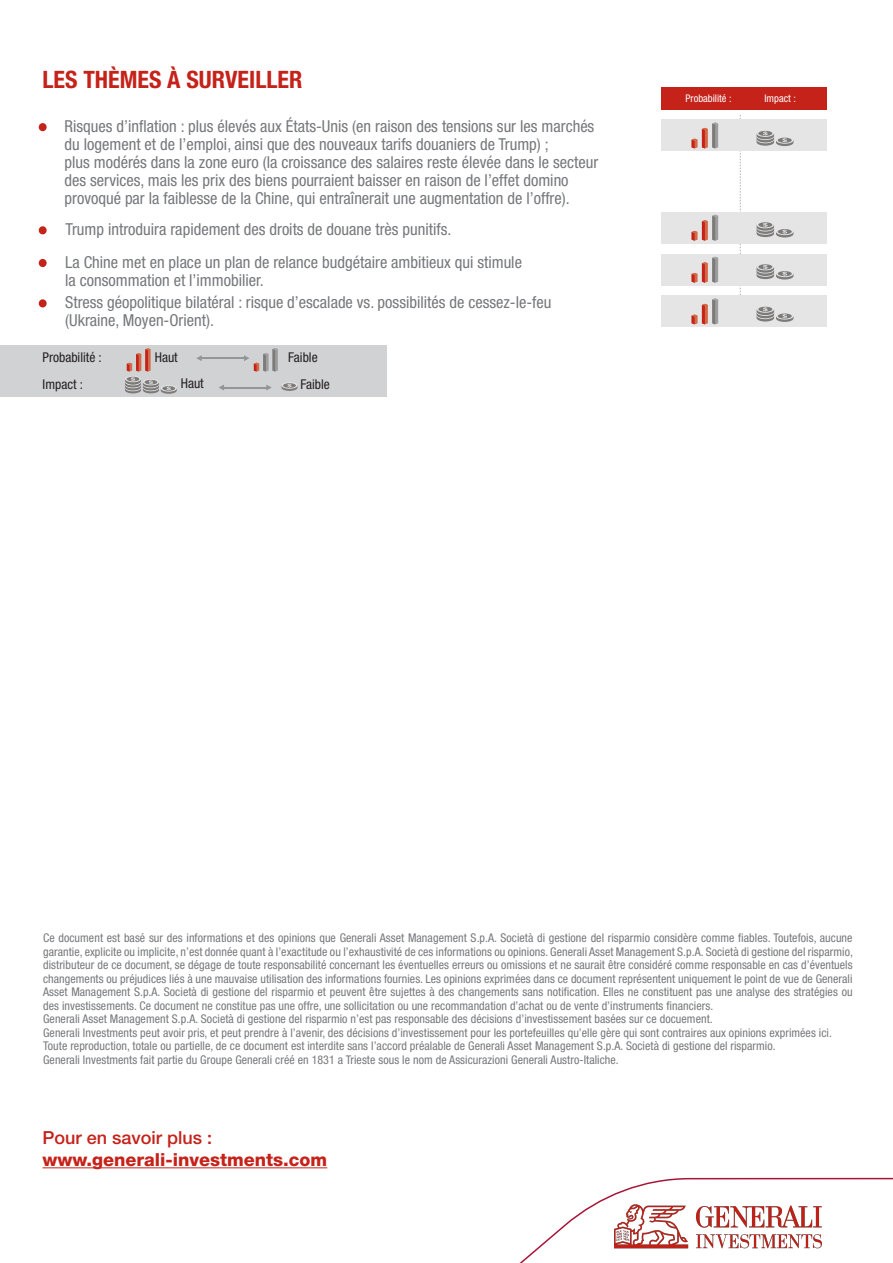
<style>
.page{position:relative;width:893px;height:1263px;background:#fff}
.page>*{position:absolute;margin:0;border:0;box-sizing:border-box;transform-origin:0 0}
.t1{font:700 condensed 24px "Helvetica Neue LT Std";color:#c5221a}
.t2{font:800 18px "Helvetica Neue LT Std";color:#c5221a}
.t3{font:500 18px "Helvetica Neue LT Std";color:#c5221a}
.t4{font:condensed 16.5px/18px "Helvetica Neue LT Std";color:#76787b}
.t5{font:condensed 13.5px/27.3px "Helvetica Neue LT Std";color:#231f20}
.t6{font:condensed 12px/13.5px "Helvetica Neue LT Std";letter-spacing:.005em;color:#76787b}
.t7{font:condensed 10.5px "Helvetica Neue LT Std";color:#fff}
</style>
<div class="page">
<svg style="left:519px;top:1177px;width:374px;height:86px"></svg>
<img style="left:615px;top:1204px;width:213px;height:48px">
<div style="left:0;top:345px;width:387px;height:52px;background:#d1d2d4"></div>
<svg style="left:281px;top:384px;width:16px;height:7px"></svg>
<svg style="left:196px;top:355px;width:6px;height:6px"></svg>
<hr style="left:201px;top:358px;width:45px;height:1px;background:#939698">
<svg style="left:266px;top:385px;width:6px;height:5px"></svg>
<svg style="left:219px;top:385px;width:5px;height:5px"></svg>
<hr style="left:223px;top:387px;width:45px;height:1px;background:#939698">
<svg style="left:125px;top:348px;width:52px;height:46px"></svg>
<svg style="left:244px;top:348px;width:34px;height:24px"></svg>
<div style="left:39px;top:226px;width:8px;height:8px;background:#c5221a;border-radius:50%"></div>
<div style="left:39px;top:259px;width:8px;height:8px;background:#c5221a;border-radius:50%"></div>
<div style="left:39px;top:123px;width:8px;height:8px;background:#c5221a;border-radius:50%"></div>
<div style="left:39px;top:299px;width:8px;height:8px;background:#c5221a;border-radius:50%"></div>
<hr style="left:43px;top:1167px;width:284px;height:1px;background:#c5221a">
<div style="left:661px;top:87px;width:94px;height:23px;background:#c5221a"></div>
<div style="left:733px;top:87px;width:94px;height:23px;background:#c5221a"></div>
<svg style="left:740px;top:115px;width:1px;height:181px"></svg>
<div style="left:661px;top:296px;width:166px;height:31px;background:#e5e5e5"></div>
<div style="left:661px;top:212px;width:166px;height:31px;background:#e5e5e5"></div>
<svg style="left:692px;top:215px;width:26px;height:26px"></svg>
<svg style="left:757px;top:223px;width:36px;height:14px"></svg>
<div style="left:661px;top:120px;width:166px;height:31px;background:#e5e5e5"></div>
<svg style="left:757px;top:131px;width:36px;height:15px"></svg>
<div style="left:661px;top:254px;width:166px;height:31px;background:#e5e5e5"></div>
<svg style="left:692px;top:257px;width:26px;height:26px"></svg>
<svg style="left:692px;top:298px;width:26px;height:26px"></svg>
<svg style="left:757px;top:265px;width:36px;height:15px"></svg>
<svg style="left:757px;top:307px;width:36px;height:15px"></svg>
<svg style="left:692px;top:122px;width:26px;height:26px"></svg>
<h1 class="t1" style="left:43px;top:65px;width:261px">LES THÈMES À SURVEILLER</h1>
<p class="t4" style="left:65px;top:117px;width:535px">Risques d’inflation : plus élevés aux États-Unis (en raison des tensions sur les marchés du logement et de l’emploi, ainsi que des nouveaux tarifs douaniers de Trump) ;<br>plus modérés dans la zone euro (la croissance des salaires reste élevée dans le secteur des services, mais les prix des biens pourraient baisser en raison de l’effet domino provoqué par la faiblesse de la Chine, qui entraînerait une augmentation de l’offre).</p>
<h3 class="t4" style="left:65px;top:212px;width:458px;line-height:33.2px">Trump introduira rapidement des droits de douane très punitifs.<br>La Chine met en place un plan de relance budgétaire ambitieux qui stimule</h3>
<h3 class="t4" style="left:65px;top:271px;width:200px">la consommation et l’immobilier.</h3>
<h3 class="t4" style="left:65px;top:293px;width:488px">Stress géopolitique bilatéral : risque d’escalade vs. possibilités de cessez-le-feu (Ukraine, Moyen-Orient).</h3>
<p class="t5" style="left:43px;top:343px;width:61px">Probabilité :<br>Impact :</p>
<p class="t5" style="left:155px;top:343px;width:24px">Haut</p>
<p class="t5" style="left:288px;top:343px;width:31px">Faible</p>
<p class="t5" style="left:181px;top:369px;width:24px">Haut</p>
<p class="t5" style="left:300px;top:370px;width:31px">Faible</p>
<p class="t7" style="left:686px;top:92px;width:48px">Probabilité :</p>
<p class="t7" style="left:764px;top:92px;width:33px">Impact :</p>
<p class="t6" style="left:43px;top:931px;width:811px">Ce document est basé sur des informations et des opinions que Generali Asset Management S.p.A. Società di gestione del risparmio considère comme fiables. Toutefois, aucune garantie, explicite ou implicite, n’est donnée quant à l’exactitude ou l’exhaustivité de ces informations ou opinions. Generali Asset Management S.p.A. Società di gestione del risparmio, distributeur de ce document, se dégage de toute responsabilité concernant les éventuelles erreurs ou omissions et ne saurait être considéré comme responsable en cas d’éventuels changements ou préjudices liés à une mauvaise utilisation des informations fournies. Les opinions exprimées dans ce document représentent uniquement le point de vue de Generali Asset Management S.p.A. Società di gestione del risparmio et peuvent être sujettes à des changements sans notification. Elles ne constituent pas une analyse des stratégies ou des investissements. Ce document ne constitue pas une offre, une sollicitation ou une recommandation d’achat ou de vente d’instruments financiers.<br>Generali Asset Management S.p.A. Società di gestione del risparmio n’est pas responsable des décisions d’investissement basées sur ce docuement.<br>Generali Investments peut avoir pris, et peut prendre à l’avenir, des décisions d’investissement pour les portefeuilles qu’elle gère qui sont contraires aux opinions exprimées ici.<br>Toute reproduction, totale ou partielle, de ce document est interdite sans l’accord préalable de Generali Asset Management S.p.A. Società di gestione del risparmio.<br>Generali Investments fait partie du Groupe Generali créé en 1831 a Trieste sous le nom de Assicurazioni Generali Austro-Italiche.</p>
<h2 class="t3" style="left:43px;top:1127px;width:171px">Pour en savoir plus :</h2>
<h2 class="t2" style="left:43px;top:1149px;width:286px">www.generali-investments.com</h2>
</div>
